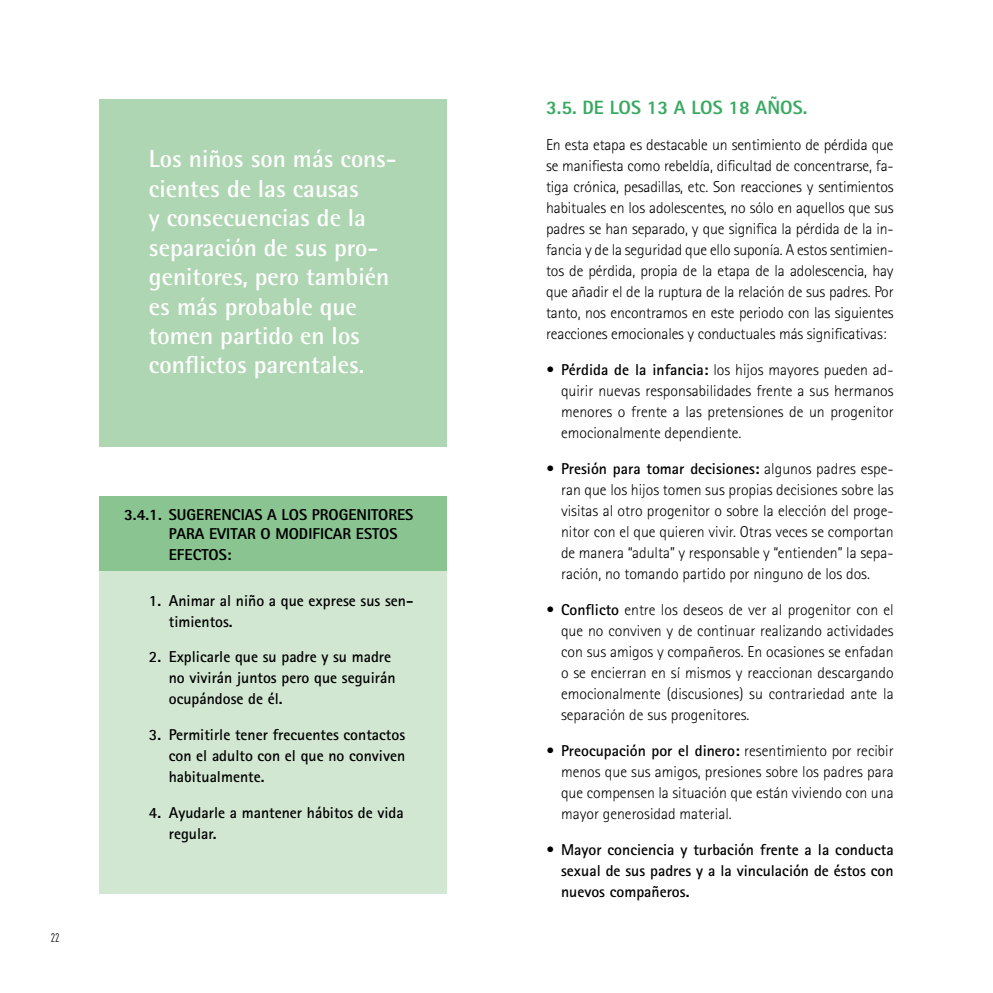
<style>
.page{position:relative;width:993px;height:993px;background:#fff}
.page>*{position:absolute;margin:0;border:0;box-sizing:border-box;transform-origin:0 0}
.t1{font:700 24.5px/29.4px "Rotis Semi Sans";color:#fff}
.t2{font:800 19.25px "Rotis Sans Serif";color:#39a962}
.t3{font:300 15.75px/21px "Rotis Sans Serif";color:#000;text-align:justify}
.t4{font:700 15.75px/21px "Rotis Sans Serif";color:#000}
.t5{font:800 15.75px/18.9px "Rotis Sans Serif";color:#000}
.t6{font:12.25px "DIN Cond";color:#000}
.s1{font-weight:700}
</style>
<div class="page">
<div style="left:99px;top:496px;width:347px;height:397px;background:#d2e7d2"></div>
<div style="left:99px;top:496px;width:347px;height:74px;background:#89c491"></div>
<div style="left:99px;top:99px;width:347px;height:347px;background:#afd6b2"></div>
<p class="t6" style="left:51px;top:930px;width:10px">22</p>
<h1 class="t1" style="left:149px;top:144px;width:249px">Los niños son más cons&shy;cientes de las causas<br>y consecuencias de la separación de sus pro&shy;genitores, pero también es más probable que tomen partido en los conflictos parentales.</h1>
<p class="t5" style="left:169px;top:504px;width:246px;text-indent:-45px">3.4.1. SUGERENCIAS A LOS PROGENITORES<br>PARA EVITAR O MODIFICAR ESTOS</p>
<p class="t5" style="left:169px;top:544px;width:64px">EFECTOS:</p>
<p class="t4" style="left:169px;top:589px;width:246px;text-indent:-20px">1. Animar al niño a que exprese sus sen&shy;timientos.</p>
<p class="t4" style="left:169px;top:646px;width:228px;text-indent:-20px">2. Explicarle que su padre y su madre no vivirán juntos pero que seguirán ocupándose de él.</p>
<p class="t4" style="left:169px;top:724px;width:238px;text-align:justify;text-indent:-20px">3. Permitirle tener frecuentes contactos con el adulto con el que no conviven habitualmente.</p>
<p class="t4" style="left:169px;top:801px;width:236px;text-indent:-20px">4. Ayudarle a mantener hábitos de vida regular.</p>
<p class="t2" style="left:546px;top:95px;width:263px">3.5. DE LOS 13 A LOS 18 AÑOS.</p>
<p class="t3" style="left:546px;top:134px;width:349px">En esta etapa es destacable un sentimiento de pérdida que se manifiesta como rebeldía, dificultad de concentrarse, fa&shy;tiga crónica, pesadillas, etc. Son reacciones y sentimientos habituales en los adolescentes, no sólo en aquellos que sus padres se han separado, y que significa la pérdida de la in&shy;fancia y de la seguridad que ello suponía. A estos sentimien&shy;tos de pérdida, propia de la etapa de la adolescencia, hay que añadir el de la ruptura de la relación de sus padres. Por tanto, nos encontramos en este periodo con las siguientes reacciones emocionales y conductuales más significativas:</p>
<p class="t3" style="left:561px;top:359px;width:334px;text-indent:-15px"><span class="s1">• Pérdida de la infancia:</span> los hijos mayores pueden ad&shy;quirir nuevas responsabilidades frente a sus hermanos menores o frente a las pretensiones de un progenitor emocionalmente dependiente.</p>
<p class="t3" style="left:561px;top:458px;width:334px;text-indent:-15px"><span class="s1">• Presión para tomar decisiones:</span> algunos padres espe&shy;ran que los hijos tomen sus propias decisiones sobre las visitas al otro progenitor o sobre la elección del proge&shy;nitor con el que quieren vivir. Otras veces se comportan de manera “adulta” y responsable y “entienden” la sepa&shy;ración, no tomando partido por ninguno de los dos.</p>
<p class="t3" style="left:561px;top:599px;width:334px;text-indent:-15px"><span class="s1">• Conflicto</span> entre los deseos de ver al progenitor con el que no conviven y de continuar realizando actividades con sus amigos y compañeros. En ocasiones se enfadan o se encierran en sí mismos y reaccionan descargando emocionalmente (discusiones) su contrariedad ante la separación de sus progenitores.</p>
<p class="t3" style="left:561px;top:740px;width:334px;text-indent:-15px"><span class="s1">• Preocupación por el dinero:</span> resentimiento por recibir menos que sus amigos, presiones sobre los padres para que compensen la situación que están viviendo con una mayor generosidad material.</p>
<p class="t4" style="left:561px;top:838px;width:334px;text-align:justify;text-indent:-15px">• Mayor conciencia y turbación frente a la conducta sexual de sus padres y a la vinculación de éstos con nuevos compañeros.</p>
</div>
